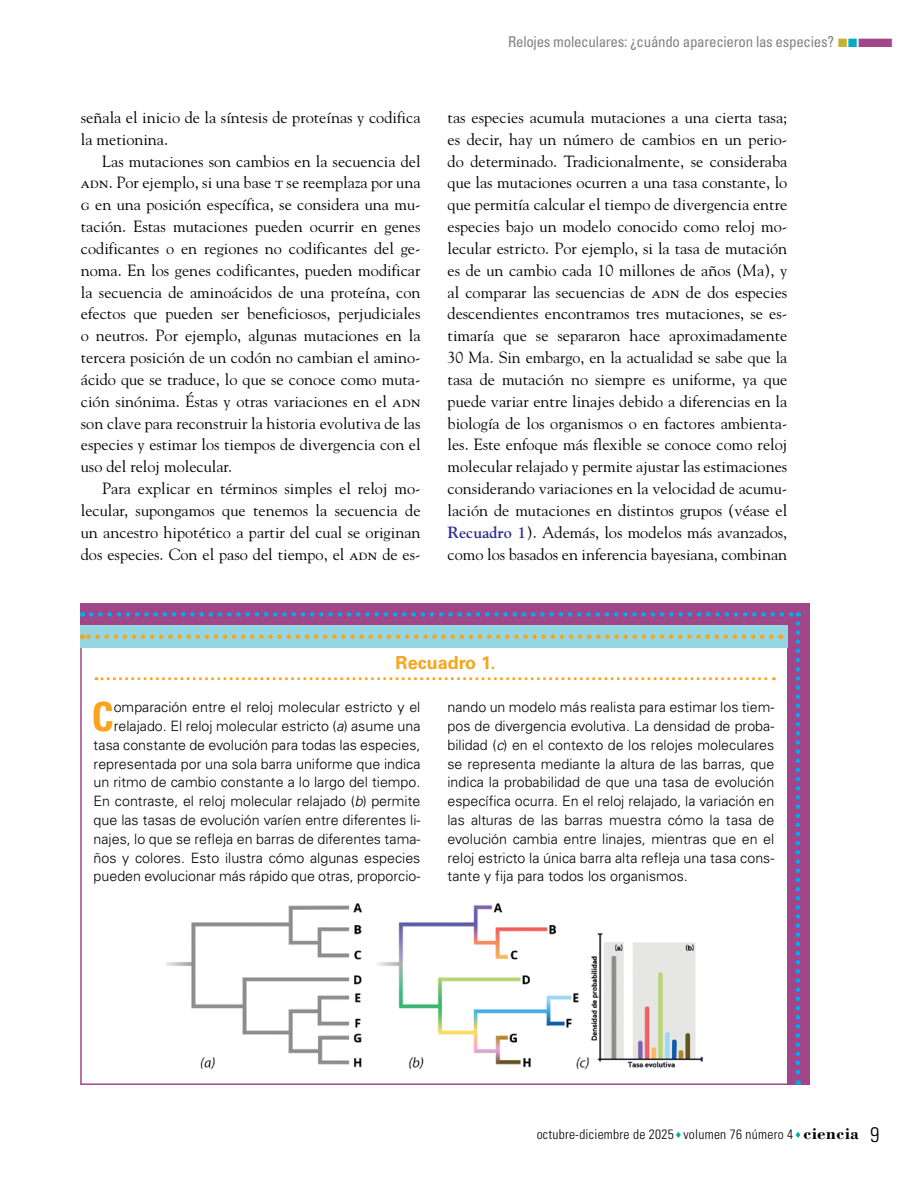
<style>
.page{position:relative;width:915px;height:1191px;background:#fff}
.page>*{position:absolute;margin:0;border:0;box-sizing:border-box;transform-origin:0 0}
.t1{font:700 condensed 40.2px "Univers LT Std";color:#faa41d}
.t2{font:700 18px "Univers LT Std";color:#faa41d}
.t3{font:16.2px/21.8px "Goudy Std";color:#000;text-align:justify}
.t4{font:condensed 15px "Univers LT Std";letter-spacing:-.02em;color:#808285}
.t5{font:300 14.25px/18.8px "Univers LT Std";color:#000;text-align:right}
.t6{font:300 condensed 13.5px "Univers LT Std";letter-spacing:.02em;color:#000}
.s1{color:#c6af31}
.s2{color:#00acc3}
.s3{color:#a2468a}
.s4{font-weight:700;color:#2e3092}
.s5{font-style:italic}
.s6{color:#00a99b}
.s7{font-family:"Bodoni Std";font-weight:700;font-stretch:normal;font-size:17.25px}
.s8{font-size:21px}
</style>
<div class="page">
<svg style="left:96px;top:677px;width:678px;height:3px"></svg>
<div style="left:787px;top:625px;width:22px;height:460px;background:#a2468a"></div>
<div style="left:80px;top:603px;width:729px;height:22px;background:#a2468a"></div>
<svg style="left:91px;top:612px;width:707px;height:4px"></svg>
<svg style="left:795px;top:623px;width:4px;height:462px"></svg>
<div style="left:80px;top:625px;width:707px;height:23px;background:#94d7e2"></div>
<svg style="left:82px;top:634px;width:689px;height:5px"></svg>
<img style="left:167px;top:903px;width:535px;height:167px">
<p class="t3" style="left:81px;top:106px;width:341px">señala el inicio de la síntesis de proteínas y codifica la metionina.</p>
<p class="t3" style="left:81px;top:150px;width:341px;text-indent:21px">Las mutaciones son cambios en la secuencia del adn. Por ejemplo, si una base t se reemplaza por una g en una posición específica, se considera una mu&shy;tación. Estas mutaciones pueden ocurrir en genes codificantes o en regiones no codificantes del ge&shy;noma. En los genes codificantes, pueden modificar la secuencia de aminoácidos de una proteína, con efectos que pueden ser beneficiosos, perjudiciales o neutros. Por ejemplo, algunas mutaciones en la tercera posición de un codón no cambian el amino&shy;ácido que se traduce, lo que se conoce como muta&shy;ción sinónima. Éstas y otras variaciones en el adn son clave para reconstruir la historia evolutiva de las especies y estimar los tiempos de divergencia con el uso del reloj molecular.</p>
<p class="t3" style="left:81px;top:477px;width:341px;text-indent:21px">Para explicar en términos simples el reloj mo&shy;lecular, supongamos que tenemos la secuencia de un ancestro hipotético a partir del cual se originan dos especies. Con el paso del tiempo, el adn de es-</p>
<p class="t4" style="left:508px;top:32px;width:387px">Relojes moleculares: ¿cuándo aparecieron las especies? <span class="s1">■</span><span class="s2">■</span><span class="s3">■</span></p>
<p class="t3" style="left:447px;top:106px;width:341px">tas especies acumula mutaciones a una cierta tasa; es decir, hay un número de cambios en un perio&shy;do determinado. Tradicionalmente, se consideraba que las mutaciones ocurren a una tasa constante, lo que permitía calcular el tiempo de divergencia entre especies bajo un modelo conocido como reloj mo&shy;lecular estricto. Por ejemplo, si la tasa de mutación es de un cambio cada 10 millones de años (Ma), y al comparar las secuencias de adn de dos especies descendientes encontramos tres mutaciones, se es&shy;timaría que se separaron hace aproximadamente 30 Ma. Sin embargo, en la actualidad se sabe que la tasa de mutación no siempre es uniforme, ya que puede variar entre linajes debido a diferencias en la biología de los organismos o en factores ambienta&shy;les. Este enfoque más flexible se conoce como reloj molecular relajado y permite ajustar las estimaciones considerando variaciones en la velocidad de acumu&shy;lación de mutaciones en distintos grupos (véase el <span class="s4">Recuadro 1</span>). Además, los modelos más avanzados, como los basados en inferencia bayesiana, combinan</p>
<p class="t2" style="left:395px;top:652px;width:101px">Recuadro 1.</p>
<h1 class="t1" style="left:91px;top:692px;width:24px">C</h1>
<p class="t5" style="left:94px;top:698px;width:328px">omparación entre el reloj molecular estricto y el relajado. El reloj molecular estricto (<span class="s5">a</span>) asume una tasa constante de evolución para todas las especies, representada por una sola barra uniforme que indica un ritmo de cambio constante a lo largo del tiempo.<br>En contraste, el reloj molecular relajado (<span class="s5">b</span>) permite que las tasas de evolución varíen entre diferentes li&shy;najes, lo que se refleja en barras de diferentes tama&shy;ños y colores. Esto ilustra cómo algunas especies pueden evolucionar más rápido que otras, proporcio-</p>
<p class="t5" style="left:447px;top:698px;width:328px;text-align:justify">nando un modelo más realista para estimar los tiem&shy;pos de divergencia evolutiva. La densidad de proba&shy;bilidad (<span class="s5">c</span>) en el contexto de los relojes moleculares se representa mediante la altura de las barras, que indica la probabilidad de que una tasa de evolución específica ocurra. En el reloj relajado, la variación en las alturas de las barras muestra cómo la tasa de evolución cambia entre linajes, mientras que en el reloj estricto la única barra alta refleja una tasa cons&shy;tante y fija para todos los organismos.</p>
<p class="t6" style="left:536px;top:1126px;width:344px">octubre-diciembre de 2025 <span class="s6">♦</span> volumen 76 número 4 <span class="s6">♦</span> <span class="s7">ciencia</span> <span class="s8">9</span></p>
</div>
